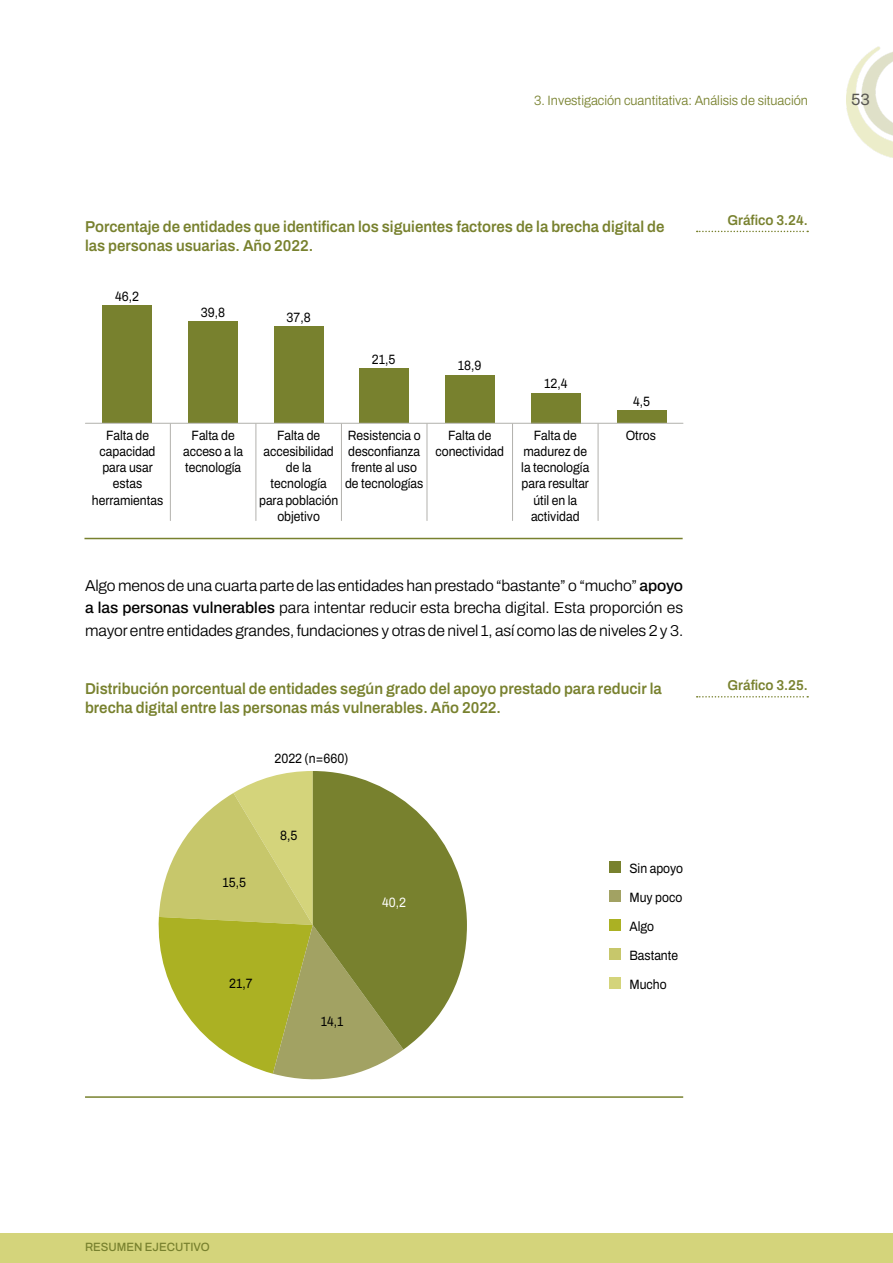
<style>
.page{position:relative;width:893px;height:1263px;background:#fff}
.page>*{position:absolute;margin:0;border:0;box-sizing:border-box;transform-origin:0 0}
.t1{font:16.35px "Archivo";color:#575651}
.t2{font:600 15.75px/18.9px "Archivo";color:#78812e;scale:.95 1}
.t3{font:300 15.75px/22.5px "Archivo";letter-spacing:-.01em;color:#000;text-align:justify}
.t4{font:600 14.25px "Archivo";color:#78812e;scale:.95 1}
.t5{font:13.5px/16.2px "Archivo";color:#000;text-align:center;scale:.9 1}
.t6{font:300 13.5px "Archivo";color:#78812e;scale:.95 1}
.t7{font:13.5px "Archivo";color:#fff;scale:.9 1}
.t8{font:500 12px "Archivo";color:#78812e;scale:.95 1}
.s1{font-weight:500}
</style>
<div class="page">
<div style="left:0;top:1233px;width:893px;height:30px;background:#d4d47b"></div>
<img style="left:846px;top:46px;width:47px;height:112px">
<hr style="left:84px;top:538px;width:599px;height:1px;background:#78812e">
<svg style="left:697px;top:231px;width:111px;height:1px"></svg>
<div style="left:188px;top:322px;width:50px;height:101px;background:#78812e"></div>
<div style="left:274px;top:326px;width:49px;height:97px;background:#78812e"></div>
<div style="left:359px;top:368px;width:50px;height:55px;background:#78812e"></div>
<div style="left:445px;top:375px;width:50px;height:48px;background:#78812e"></div>
<div style="left:531px;top:393px;width:50px;height:30px;background:#78812e"></div>
<div style="left:102px;top:306px;width:50px;height:117px;background:#78812e"></div>
<div style="left:617px;top:411px;width:49px;height:12px;background:#78812e"></div>
<hr style="left:85px;top:423px;width:598px;height:1px;background:#b2b1ad">
<hr style="left:170px;top:424px;width:1px;height:97px;background:#b2b1ad">
<hr style="left:341px;top:424px;width:1px;height:97px;background:#b2b1ad">
<hr style="left:427px;top:424px;width:1px;height:97px;background:#b2b1ad">
<hr style="left:512px;top:424px;width:1px;height:97px;background:#b2b1ad">
<hr style="left:256px;top:424px;width:1px;height:97px;background:#b2b1ad">
<hr style="left:598px;top:424px;width:1px;height:97px;background:#b2b1ad">
<svg style="left:158px;top:771px;width:309px;height:309px"></svg>
<svg style="left:697px;top:696px;width:111px;height:1px"></svg>
<hr style="left:85px;top:1096px;width:598px;height:2px;background:#78812e">
<div style="left:609px;top:861px;width:12px;height:12px;background:#78812e"></div>
<div style="left:609px;top:890px;width:12px;height:12px;background:#a2a263"></div>
<div style="left:609px;top:919px;width:12px;height:12px;background:#abb123"></div>
<div style="left:609px;top:948px;width:12px;height:12px;background:#c7c76b"></div>
<div style="left:609px;top:977px;width:12px;height:12px;background:#d4d47b"></div>
<p class="t6" style="left:534px;top:90px;width:290px">3. Investigación cuantitativa: Análisis de situación</p>
<p class="t2" style="left:85px;top:217px;width:611px">Porcentaje de entidades que identifican los siguientes factores de la brecha digital de las personas usuarias. Año 2022.</p>
<p class="t5" style="left:115px;top:288px;width:28px">46,2</p>
<p class="t5" style="left:201px;top:304px;width:28px">39,8</p>
<p class="t5" style="left:287px;top:309px;width:28px">37,8</p>
<p class="t5" style="left:372px;top:351px;width:28px">21,5</p>
<p class="t5" style="left:458px;top:357px;width:28px">18,9</p>
<p class="t5" style="left:544px;top:375px;width:27px">12,4</p>
<p class="t5" style="left:633px;top:393px;width:20px">4,5</p>
<p class="t5" style="left:92px;top:427px;width:81px">Falta de capacidad para usar estas herramientas</p>
<p class="t5" style="left:259px;top:427px;width:89px">Falta de accesibilidad de la tecnología para población objetivo</p>
<p class="t5" style="left:183px;top:427px;width:68px">Falta de acceso a la tecnología</p>
<p class="t5" style="left:435px;top:427px;width:78px">Falta de conectividad</p>
<p class="t5" style="left:521px;top:427px;width:77px">Falta de madurez de la tecnología para resultar útil en la actividad</p>
<p class="t5" style="left:345px;top:427px;width:89px">Resistencia o desconfianza frente al uso de tecnologías</p>
<p class="t5" style="left:626px;top:427px;width:35px">Otros</p>
<p class="t3" style="left:85px;top:574px;width:600px">Algo menos de una cuarta parte de las entidades han prestado “bastante” o “mucho” <span class="s1">apoyo a las personas vulnerables</span> para intentar reducir esta brecha digital. Esta proporción es mayor entre entidades grandes, fundaciones y otras de nivel 1, así como las de niveles 2 y 3.</p>
<p class="t4" style="left:727px;top:209px;width:86px">Gráfico 3.24.</p>
<p class="t2" style="left:85px;top:680px;width:609px">Distribución porcentual de entidades según grado del apoyo prestado para reducir la</p>
<p class="t4" style="left:727px;top:674px;width:86px">Gráfico 3.25.</p>
<p class="t2" style="left:85px;top:698px;width:439px">brecha digital entre las personas más vulnerables. Año 2022.</p>
<p class="t5" style="left:274px;top:750px;width:84px">2022 (n=660)</p>
<p class="t5" style="left:222px;top:875px;width:28px">15,5</p>
<p class="t5" style="left:280px;top:828px;width:21px">8,5</p>
<p class="t5" style="left:229px;top:975px;width:27px">21,7</p>
<p class="t5" style="left:321px;top:1013px;width:27px">14,1</p>
<p class="t7" style="left:382px;top:892px;width:28px">40,2</p>
<p class="t5" style="left:629px;top:854px;width:61px;line-height:29px;text-align:left">Sin apoyo<br>Muy poco<br>Algo<br>Bastante<br>Mucho</p>
<p class="t1" style="left:851px;top:87px;width:20px">53</p>
<p class="t8" style="left:85px;top:1238px;width:133px">RESUMEN EJECUTIVO</p>
</div>
